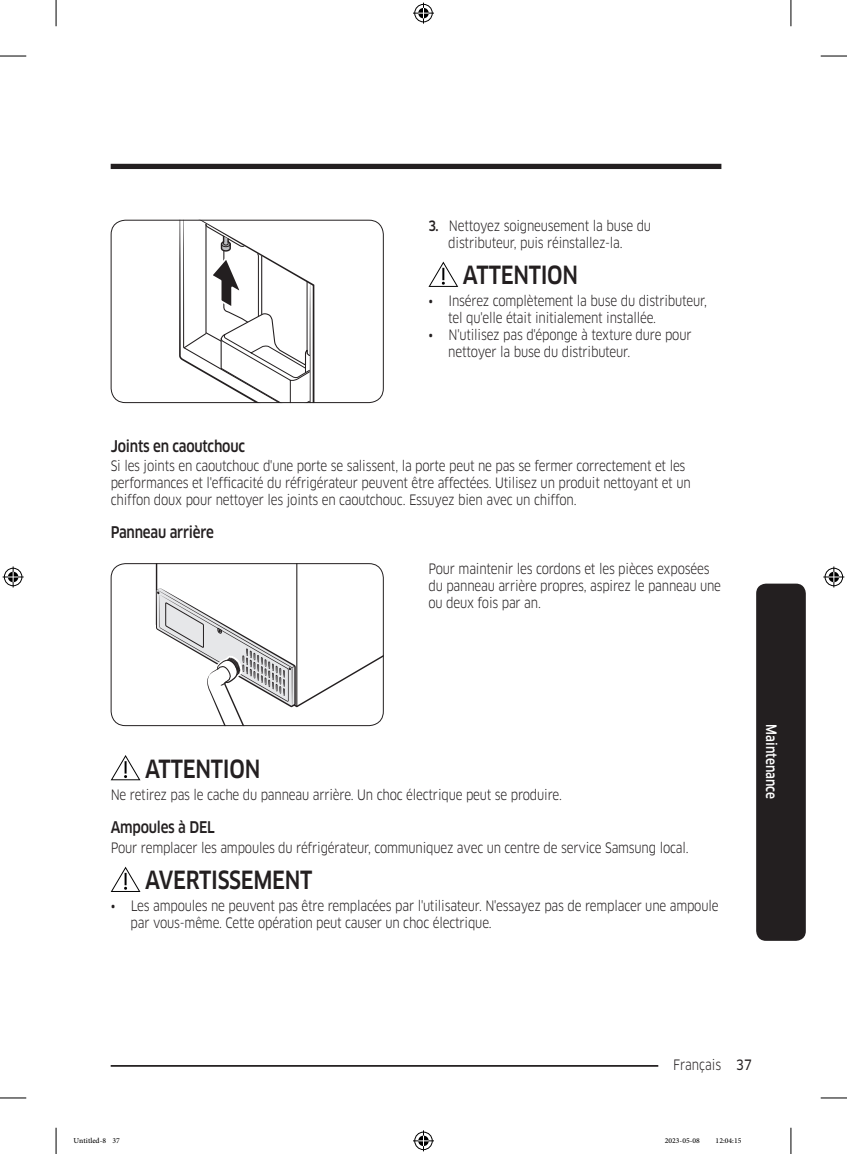
<style>
.page{position:relative;width:847px;height:1154px;background:#fff}
.page>*{position:absolute;margin:0;border:0;box-sizing:border-box;transform-origin:0 0}
.DL_DT_Icon__USPL{font:500 24.5px "Samsung Clan Pro";letter-spacing:-.015em;color:#231f20;scale:.85 1}
.t1{font:500 15.75px "Samsung Clan Pro";letter-spacing:-.015em;color:#231f20;scale:.85 1}
.t2{font:14px/16.8px "Samsung Clan Pro";letter-spacing:-.015em;color:#231f20;scale:.85 1}
.Sidebar{font:500 14px "Samsung Clan Pro";color:#fff;scale:.85 1}
.t3{font:10.5px "Adobe Arabic";color:#000}
.s1{font-weight:500}
.s2{font-family:"Samsung Clan Pro News"}
</style>
<div class="page">
<div style="left:111px;top:164px;width:610px;height:5px;background:#231f20"></div>
<hr style="left:111px;top:1065px;width:610px;height:2px;background:#231f20">
<div style="left:658px;top:1055px;width:78px;height:17px;background:#fff"></div>
<div style="left:755px;top:583px;width:50px;height:358px;background:#231f20;border-radius:10px"></div>
<svg style="left:179px;top:222px;width:135px;height:179px"></svg>
<div style="left:111px;top:220px;width:272px;height:183px;border:1px solid #231f20;border-radius:14px"></div>
<svg style="left:428px;top:262px;width:30px;height:25px"></svg>
<svg style="left:155px;top:563px;width:228px;height:163px"></svg>
<div style="left:111px;top:563px;width:272px;height:163px;border:1px solid #231f20;border-radius:14px"></div>
<svg style="left:111px;top:755px;width:29px;height:25px"></svg>
<svg style="left:111px;top:866px;width:29px;height:26px"></svg>
<svg style="left:0;top:56px;width:26px;height:1px"></svg>
<svg style="left:820px;top:56px;width:26px;height:1px"></svg>
<svg style="left:0;top:1097px;width:26px;height:1px"></svg>
<svg style="left:820px;top:1097px;width:26px;height:1px"></svg>
<svg style="left:56px;top:0;width:1px;height:26px"></svg>
<svg style="left:56px;top:1128px;width:1px;height:26px"></svg>
<svg style="left:790px;top:0;width:1px;height:26px"></svg>
<svg style="left:790px;top:1128px;width:1px;height:26px"></svg>
<svg style="left:413px;top:3px;width:21px;height:21px"></svg>
<svg style="left:413px;top:1130px;width:21px;height:21px"></svg>
<svg style="left:3px;top:566px;width:21px;height:21px"></svg>
<svg style="left:823px;top:566px;width:21px;height:21px"></svg>
<p class="t2" style="left:448px;top:217px;width:240px;text-indent:-20px"><span class="s1">3.</span> Nettoyez soigneusement la buse du distributeur, puis réinstallez-la.</p>
<p class="DL_DT_Icon__USPL" style="left:462px;top:261px;width:137px">ATTENTION</p>
<p class="t2" style="left:448px;top:293px;width:306px;text-indent:-20px">• Insérez complètement la buse du distributeur, tel qu'elle était initialement installée.</p>
<p class="t2" style="left:448px;top:326px;width:287px;text-indent:-20px">• N'utilisez pas d'éponge à texture dure pour nettoyer la buse du distributeur.</p>
<h3 class="t1" style="left:111px;top:437px;width:159px">Joints en caoutchouc</h3>
<p class="t2" style="left:111px;top:457px;width:683px">Si les joints en caoutchouc d'une porte se salissent, la porte peut ne pas se fermer correctement et les performances et l'efficacité du réfrigérateur peuvent être affectées. Utilisez un produit nettoyant et un chiffon doux pour nettoyer les joints en caoutchouc. Essuyez bien avec un chiffon.</p>
<h3 class="t1" style="left:111px;top:523px;width:123px">Panneau arrière</h3>
<p class="t2" style="left:428px;top:561px;width:345px">Pour maintenir les cordons et les pièces exposées du panneau arrière propres, aspirez le panneau une ou deux fois par an.</p>
<p class="DL_DT_Icon__USPL" style="left:145px;top:754px;width:137px">ATTENTION</p>
<p class="t2" style="left:111px;top:786px;width:532px">Ne retirez pas le cache du panneau arrière. Un choc électrique peut se produire.</p>
<h3 class="t1" style="left:111px;top:818px;width:124px">Ampoules à DEL</h3>
<p class="t2" style="left:111px;top:839px;width:681px">Pour remplacer les ampoules du réfrigérateur, communiquez avec un centre de service Samsung local.</p>
<p class="DL_DT_Icon__USPL" style="left:145px;top:866px;width:198px">AVERTISSEMENT</p>
<p class="t2" style="left:130px;top:898px;width:693px;text-indent:-20px">• Les ampoules ne peuvent pas être remplacées par l'utilisateur. N'essayez pas de remplacer une ampoule par vous-même. Cette opération peut causer un choc électrique.</p>
<p class="Sidebar" style="left:779px;top:724px;width:90px;rotate:90deg">Maintenance</p>
<p class="t2" style="left:673px;top:1056px;width:94px">Français <span class="s2">37</span></p>
<p class="t3" style="left:74px;top:1133px;width:48px">Untitled-8 37</p>
<p class="t3" style="left:664px;top:1133px;width:37px">2023-05-08</p>
<p class="t3" style="left:715px;top:1133px;width:27px">12:04:15</p>
</div>
